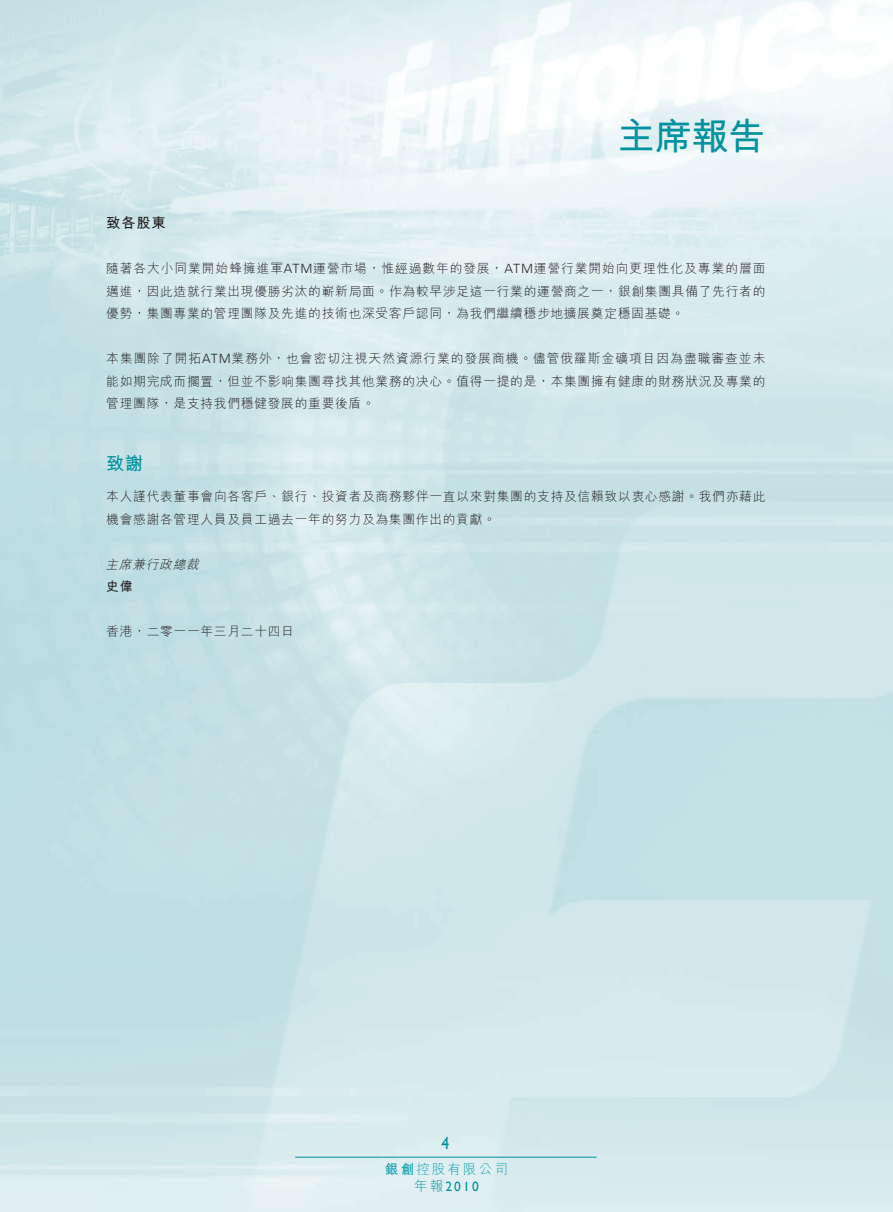
<style>
.page{position:relative;width:893px;height:1212px;background:#fff}
.page>*{position:absolute;margin:0;border:0;box-sizing:border-box;transform-origin:0 0}
.t1{font:700 37.5px "M Hei HK";color:#00929f}
.t2{font:700 18px "M Hei HK";color:#00929f}
.t3{font:700 14.25px "M Hei HK";color:#231f20}
.t4{font:300 13.5px/16.5px "M Hei HK";letter-spacing:.155em;color:#11a1ad;text-align:center}
.t5{font:300 12.75px/22.5px "M Hei HK";letter-spacing:.055em;color:#231f20;text-align:justify}
.t6{font:italic 300 12.75px/22.5px "M Hei HK";color:#231f20}
.s1{font-family:"Univers LT Std"}
.s2{font-weight:700;font-style:normal}
.s3{font-weight:700}
.s4{color:#00929f}
.s5{font-family:"Gill Sans";font-weight:400;color:#00929f}
</style>
<div class="page">
<hr style="left:295px;top:1157px;width:302px;height:1px;background:#00929f">
<svg style="left:442px;top:1137px;width:7px;height:12px"></svg>
<p class="t1" style="left:618px;top:109px;width:149px">主席報告</p>
<p class="t3" style="left:106px;top:213px;width:61px">致各股東</p>
<p class="t5" style="left:106px;top:257px;width:661px">隨著各大小同業開始蜂擁進軍<span class="s1">ATM</span>運營市場，惟經過數年的發展，<span class="s1">ATM</span>運營行業開始向更理性化及專業的層面邁進，因此造就行業出現優勝劣汰的嶄新局面。作為較早涉足這一行業的運營商之一，銀創集團具備了先行者的優勢，集團專業的管理團隊及先進的技術也深受客戶認同，為我們繼續穩步地擴展奠定穩固基礎。</p>
<p class="t5" style="left:106px;top:347px;width:661px">本集團除了開拓<span class="s1">ATM</span>業務外，也會密切注視天然資源行業的發展商機。儘管俄羅斯金礦項目因為盡職審查並未能如期完成而擱置，但並不影响集團尋找其他業務的决心。值得一提的是，本集團擁有健康的財務狀況及專業的管理團隊，是支持我們穩健發展的重要後盾。</p>
<p class="t2" style="left:106px;top:451px;width:39px">致謝</p>
<p class="t5" style="left:106px;top:485px;width:661px">本人謹代表董事會向各客戶、銀行、投資者及商務夥伴一直以來對集團的支持及信賴致以衷心感謝。我們亦藉此機會感謝各管理人員及員工過去一年的努力及為集團作出的貢獻。</p>
<p class="t6" style="left:105px;top:552px;width:99px">主席兼行政總裁<span class="s2">史偉</span></p>
<p class="t5" style="left:106px;top:620px;width:189px">香港，二零一一年三月二十四日</p>
<p class="t4" style="left:385px;top:1160px;width:124px"><span class="s3">銀創</span>控股有限公司<span class="s4">年報</span><span class="s5">2010</span></p>
</div>
